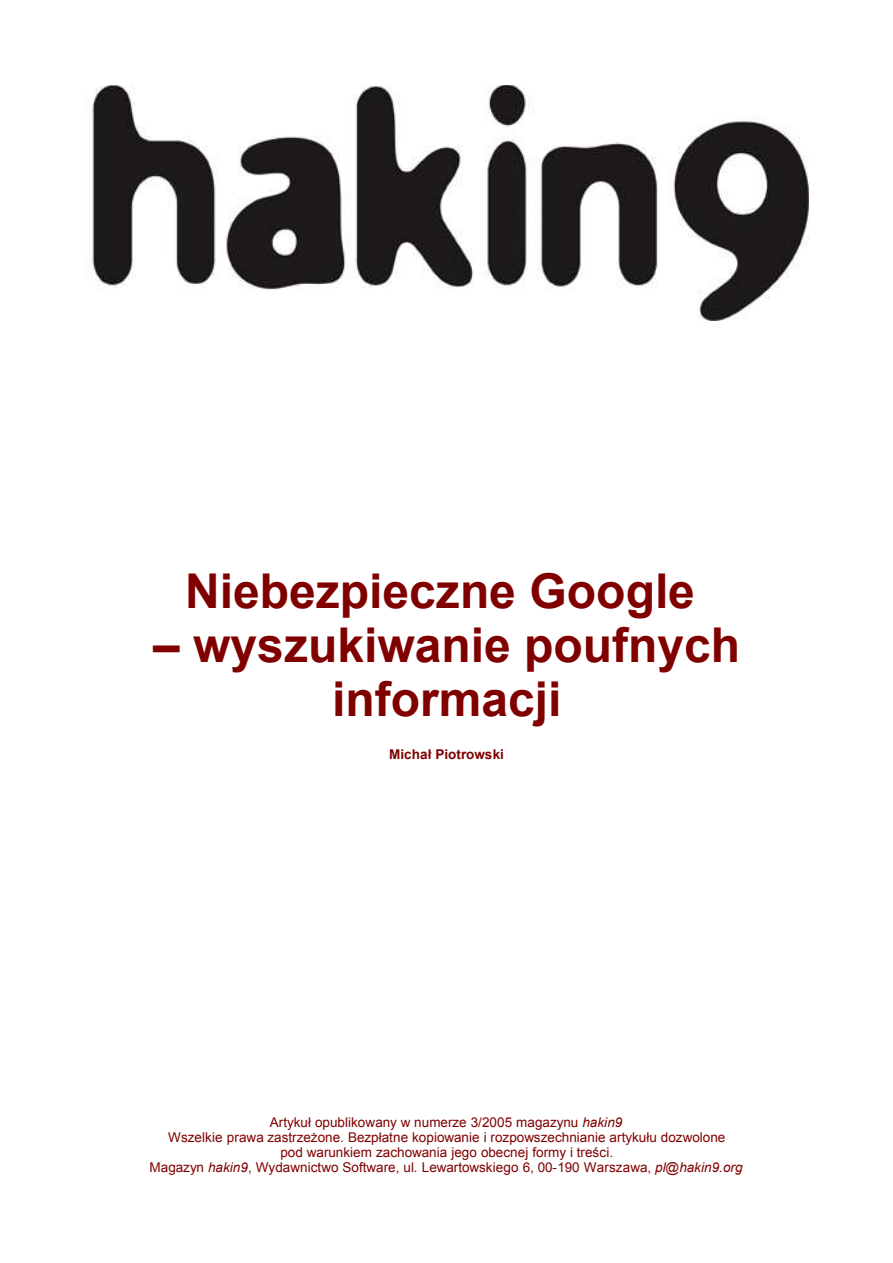
<style>
.page{position:relative;width:893px;height:1263px;background:#fff}
.page>*{position:absolute;margin:0;border:0;box-sizing:border-box;transform-origin:0 0}
.t1{font:700 48px/53.8px "Arial";color:#800000;text-align:center}
.t2{font:13.5px/15px "Arial";color:#800000;text-align:center}
.t3{font:700 13.5px "Arial";color:#800000}
.s1{font-style:italic}
</style>
<div class="page">
<img style="left:85px;top:85px;width:723px;height:236px">
<h1 class="t1" style="left:185px;top:565px;width:511px">Niebezpieczne Google</h1>
<h1 class="t1" style="left:153px;top:619px;width:588px">– wyszukiwanie poufnych informacji</h1>
<p class="t3" style="left:389px;top:747px;width:116px">Michał Piotrowski</p>
<p class="t2" style="left:150px;top:1115px;width:594px">Artykuł opublikowany w numerze 3/2005 magazynu <span class="s1">hakin9<br></span>Wszelkie prawa zastrzeżone. Bezpłatne kopiowanie i rozpowszechnianie artykułu dozwolone<br>pod warunkiem zachowania jego obecnej formy i treści.<br>Magazyn <span class="s1">hakin9</span>, Wydawnictwo Software, ul. Lewartowskiego 6, 00-190 Warszawa, <span class="s1">pl@hakin9.org</span></p>
</div>
